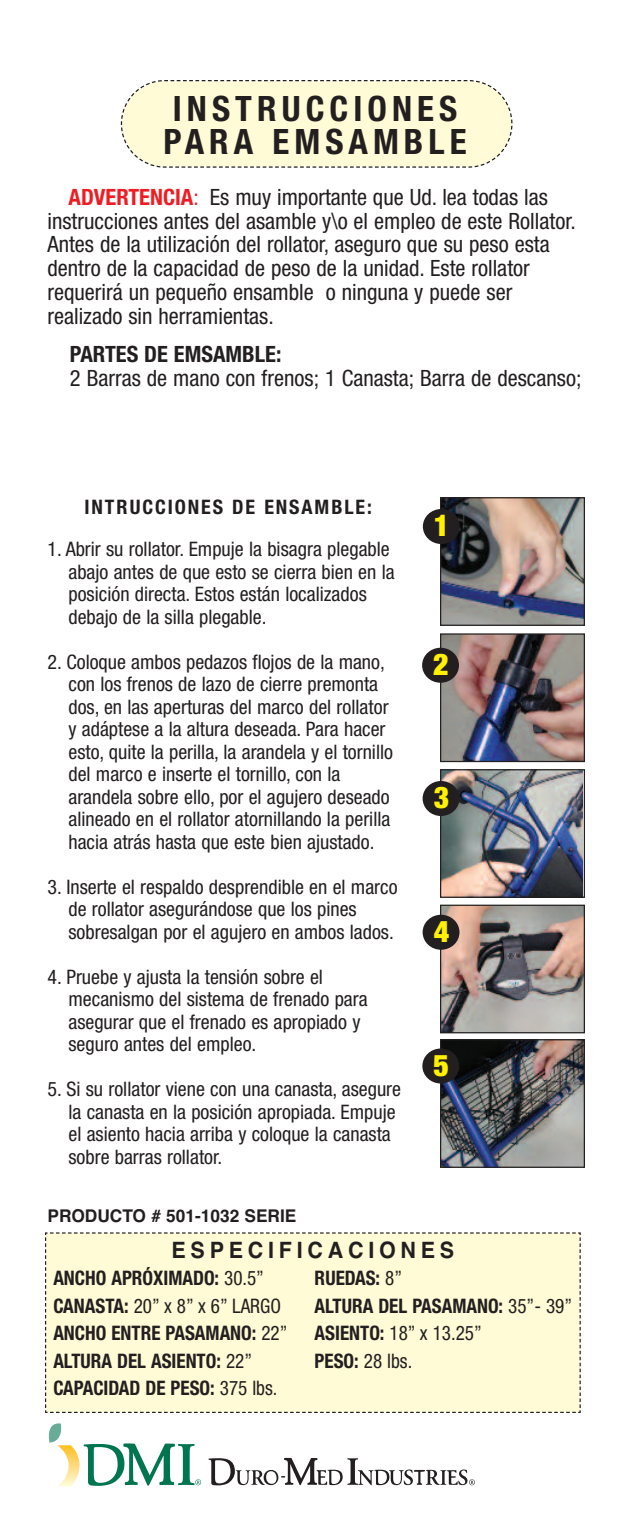
<style>
.page{position:relative;width:630px;height:1530px;background:#fff}
.page>*{position:absolute;margin:0;border:0;box-sizing:border-box;transform-origin:0 0}
.t1{font:700 condensed 35px/32.5px "Helvetica Neue";letter-spacing:.145em;color:#231f20}
.t2{font:900 condensed 30px "Helvetica Neue";color:#fff101}
.t3{font:condensed 22.5px/23.8px "Helvetica Neue";color:#231f20}
.t4{font:700 condensed 22.5px "Helvetica Neue";color:#231f20}
.t5{font:700 22.5px "Helvetica";letter-spacing:.22em;color:#231f20;scale:.95 1}
.t6{font:condensed 20px/22.5px "Helvetica Neue";color:#231f20}
.t7{font:700 condensed 20px "Helvetica Neue";color:#231f20;scale:.95 1}
.t8{font:condensed 20px "Helvetica Neue";color:#231f20;scale:.95 1}
.t9{font:700 condensed 20px "Helvetica Neue";letter-spacing:.095em;color:#231f20}
.t10{font:700 17.5px "Helvetica";color:#231f20}
.s1{font-weight:700;color:#ee1d23}
.s2{color:#ee1d23}
.s3{font-weight:400}
.s4{font-weight:700}
</style>
<div class="page">
<svg style="left:120px;top:80px;width:393px;height:88px;background:#faf7d5"></svg>
<div style="left:45px;top:1232px;width:536px;height:181px;background:#fffbd6"></div>
<img style="left:442px;top:635px;width:141px;height:125px">
<div style="left:440px;top:633px;width:145px;height:129px;border:1px solid #231f20"></div>
<div style="left:422px;top:648px;width:37px;height:35px;background:#231f20;border-radius:50%"></div>
<img style="left:442px;top:499px;width:141px;height:125px">
<div style="left:440px;top:497px;width:145px;height:129px;border:1px solid #231f20"></div>
<div style="left:423px;top:509px;width:37px;height:35px;background:#231f20;border-radius:50%"></div>
<img style="left:442px;top:907px;width:141px;height:124px">
<div style="left:440px;top:905px;width:145px;height:128px;border:1px solid #231f20"></div>
<div style="left:423px;top:915px;width:37px;height:35px;background:#231f20;border-radius:50%"></div>
<img style="left:442px;top:771px;width:141px;height:125px">
<div style="left:440px;top:769px;width:145px;height:129px;border:1px solid #231f20"></div>
<div style="left:423px;top:781px;width:37px;height:35px;background:#231f20;border-radius:50%"></div>
<img style="left:442px;top:1041px;width:141px;height:125px">
<div style="left:440px;top:1039px;width:145px;height:129px;border:1px solid #231f20"></div>
<div style="left:422px;top:1049px;width:37px;height:35px;background:#231f20;border-radius:50%"></div>
<svg style="left:208px;top:1458px;width:267px;height:27px"></svg>
<svg style="left:48px;top:1423px;width:153px;height:63px"></svg>
<h1 class="t1" style="left:163px;top:96px;width:305px">INSTRUCCIONES<br>PARA EMSAMBLE</h1>
<p class="t3" style="left:47px;top:187px;width:530px;text-indent:21px"><span class="s1">ADVERTENCIA</span><span class="s2">:</span> Es muy importante que Ud. lea todas las instrucciones antes del asamble y\o el empleo de este Rollator.<br>Antes de la utilización del rollator, aseguro que su peso esta dentro de la capacidad de peso de la unidad. Este rollator requerirá un pequeño ensamble o ninguna y puede ser realizado sin herramientas.</p>
<p class="t4" style="left:70px;top:346px;width:213px">PARTES DE EMSAMBLE:</p>
<p class="t3" style="left:70px;top:368px;width:513px">2 Barras de mano con frenos; 1 Canasta; Barra de descanso;</p>
<p class="t9" style="left:84px;top:499px;width:289px">INTRUCCIONES DE ENSAMBLE:</p>
<p class="t6" style="left:68px;top:540px;width:328px;text-indent:-21px">1. Abrir su rollator. Empuje la bisagra plegable abajo antes de que esto se cierra bien en la posición directa. Estos están localizados debajo de la silla plegable.</p>
<p class="t6" style="left:68px;top:652px;width:326px;text-indent:-21px">2. Coloque ambos pedazos flojos de la mano, con los frenos de lazo de cierre premonta dos, en las aperturas del marco del rollator y adáptese a la altura deseada. Para hacer esto, quite la perilla, la arandela y el tornillo del marco e inserte el tornillo, con la arandela sobre ello, por el agujero deseado alineado en el rollator atornillando la perilla hacia atrás hasta que este bien ajustado.</p>
<p class="t6" style="left:68px;top:877px;width:331px;text-indent:-21px">3. Inserte el respaldo desprendible en el marco de rollator asegurándose que los pines sobresalgan por el agujero en ambos lados.</p>
<p class="t6" style="left:68px;top:967px;width:301px;text-indent:-21px">4. Pruebe y ajusta la tensión sobre el mecanismo del sistema de frenado para asegurar que el frenado es apropiado y seguro antes del empleo.</p>
<p class="t6" style="left:68px;top:1080px;width:334px;text-indent:-21px">5. Si su rollator viene con una canasta, asegure la canasta en la posición apropiada. Empuje el asiento hacia arriba y coloque la canasta sobre barras rollator.</p>
<p class="t10" style="left:48px;top:1205px;width:250px">PRODUCTO # 501-1032 SERIE</p>
<h2 class="t2" style="left:434px;top:515px;width:17px">1</h2>
<h2 class="t2" style="left:433px;top:653px;width:17px">2</h2>
<h2 class="t2" style="left:434px;top:787px;width:17px">3</h2>
<h2 class="t2" style="left:434px;top:920px;width:17px">4</h2>
<h2 class="t2" style="left:433px;top:1054px;width:17px">5</h2>
<p class="t5" style="left:172px;top:1237px;width:299px">ESPECIFICACIONES</p>
<p class="t7" style="left:53px;top:1271px;width:223px">ANCHO APRÓXIMADO: <span class="s3">30.5”</span></p>
<p class="t7" style="left:315px;top:1271px;width:94px">RUEDAS: <span class="s3">8”</span></p>
<p class="t8" style="left:53px;top:1298px;width:241px"><span class="s4">CANASTA:</span> 20” x 8” x 6” LARGO</p>
<p class="t7" style="left:315px;top:1298px;width:273px">ALTURA DEL PASAMANO: <span class="s3">35”- 39”</span></p>
<p class="t7" style="left:53px;top:1326px;width:248px">ANCHO ENTRE PASAMANO: <span class="s3">22”</span></p>
<p class="t8" style="left:315px;top:1326px;width:177px"><span class="s4">ASIENTO:</span> 18” x 13.25”</p>
<p class="t7" style="left:53px;top:1353px;width:211px">ALTURA DEL ASIENTO: <span class="s3">22”</span></p>
<p class="t8" style="left:315px;top:1353px;width:104px"><span class="s4">PESO:</span> 28 lbs.</p>
<p class="t7" style="left:53px;top:1381px;width:237px">CAPACIDAD DE PESO: <span class="s3">375 lbs.</span></p>
</div>
